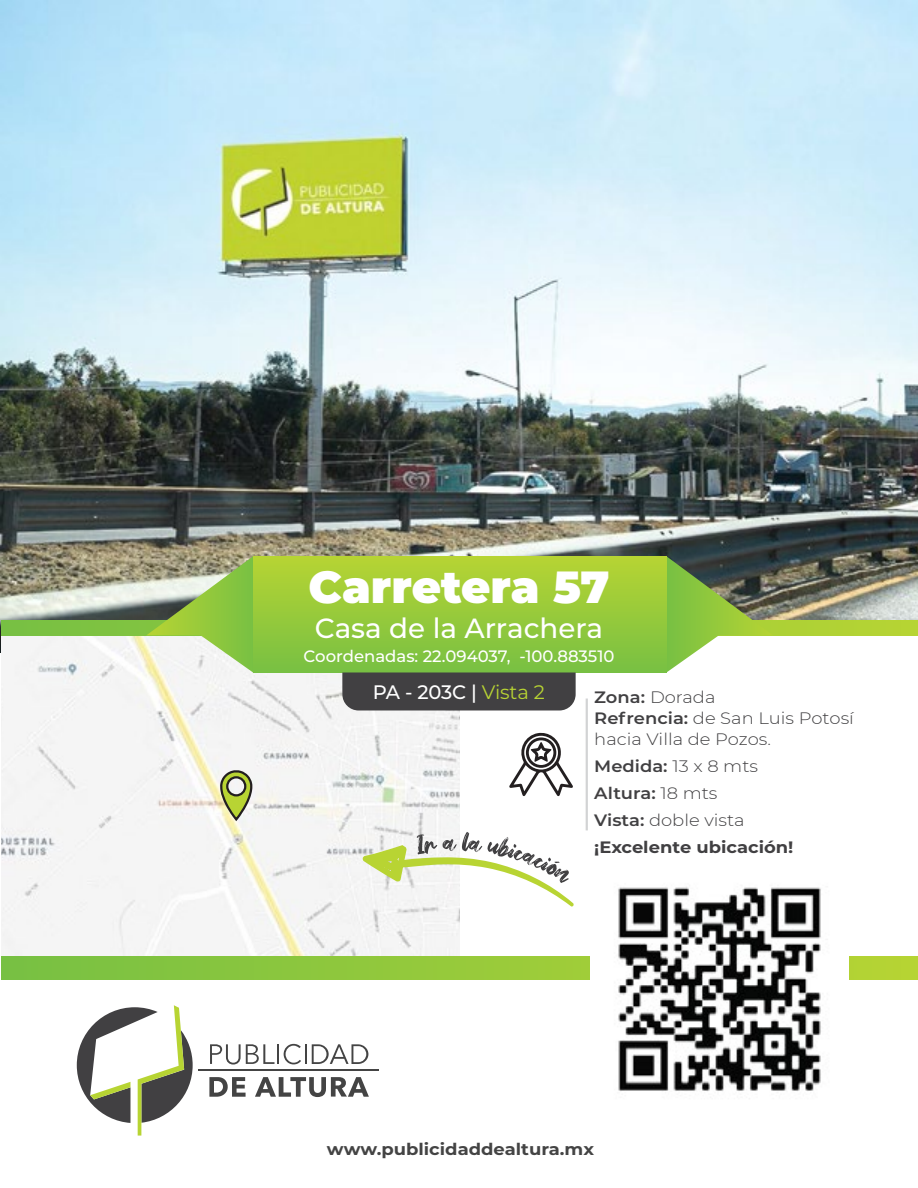
<style>
.page{position:relative;width:918px;height:1188px;background:#fff}
.page>*{position:absolute;margin:0;border:0;box-sizing:border-box;transform-origin:0 0}
.t1{font:900 45px "Montserrat";color:#fff}
.t2{font:500 27.75px "Montserrat";color:#fff}
.t3{font:500 19.5px "Montserrat";letter-spacing:-.015em;color:#fff}
.t4{font:300 16.5px/27px "Montserrat";color:#414042;scale:1.09 1}
.t5{font:500 16.5px "Montserrat";color:#fff}
.t6{font:700 16.5px "Montserrat";color:#444;scale:1.09 1}
.s1{font-weight:600}
.s2{font-weight:700}
.s3{font-weight:400;color:#b8d433}
</style>
<div class="page">
<svg style="left:77px;top:1005px;width:116px;height:131px"></svg>
<svg style="left:209px;top:1077px;width:37px;height:20px"></svg>
<svg style="left:255px;top:1077px;width:114px;height:20px"></svg>
<svg style="left:210px;top:1044px;width:65px;height:21px"></svg>
<hr style="left:277px;top:1044px;width:2px;height:20px;background:#444">
<hr style="left:305px;top:1044px;width:2px;height:20px;background:#444">
<svg style="left:284px;top:1044px;width:17px;height:20px"></svg>
<svg style="left:312px;top:1044px;width:56px;height:20px"></svg>
<hr style="left:198px;top:1070px;width:181px;height:1px;background:#444">
<img style="left:0;top:0;width:918px;height:652px">
<div style="left:2px;top:621px;width:916px;height:358px;background:#fff"></div>
<img style="left:2px;top:635px;width:458px;height:321px">
<svg style="left:219px;top:768px;width:35px;height:55px"></svg>
<svg style="left:2px;top:956px;width:916px;height:23px"></svg>
<svg style="left:362px;top:832px;width:212px;height:76px"></svg>
<img style="left:590px;top:887px;width:259px;height:204px">
<hr style="left:586px;top:699px;width:2px;height:131px;background:#d2d3d4">
<svg style="left:509px;top:732px;width:64px;height:64px"></svg>
<svg style="left:2px;top:621px;width:916px;height:14px"></svg>
<svg style="left:146px;top:556px;width:107px;height:117px"></svg>
<svg style="left:666px;top:556px;width:107px;height:117px"></svg>
<div style="left:253px;top:556px;width:413px;height:117px;background:linear-gradient(to bottom,#b7d433,#77c043)"></div>
<div style="left:342px;top:672px;width:234px;height:38px;background:#414042"></div>
<h1 class="t1" style="left:309px;top:554px;width:303px">Carretera 57</h1>
<h2 class="t2" style="left:315px;top:609px;width:290px">Casa de la Arrachera</h2>
<p class="t5" style="left:304px;top:645px;width:312px">Coordenadas: 22.094037, -100.883510</p>
<p class="t4" style="left:594px;top:686px;width:240px;line-height:21px"><span class="s1">Zona:</span> Dorada<br><span class="s1">Refrencia:</span> de San Luis Potosí hacia Villa de Pozos.</p>
<p class="t4" style="left:594px;top:752px;width:184px"><span class="s1">Medida:</span> 13 x 8 mts<br><span class="s1">Altura:</span> 18 mts<br><span class="s1">Vista:</span> doble vista <span class="s2">¡Excelente ubicación!</span></p>
<p class="t3" style="left:373px;top:679px;width:174px">PA - 203C | <span class="s3">Vista 2</span></p>
<p class="t6" style="left:327px;top:1138px;width:247px">www.publicidaddealtura.mx</p>
</div>
